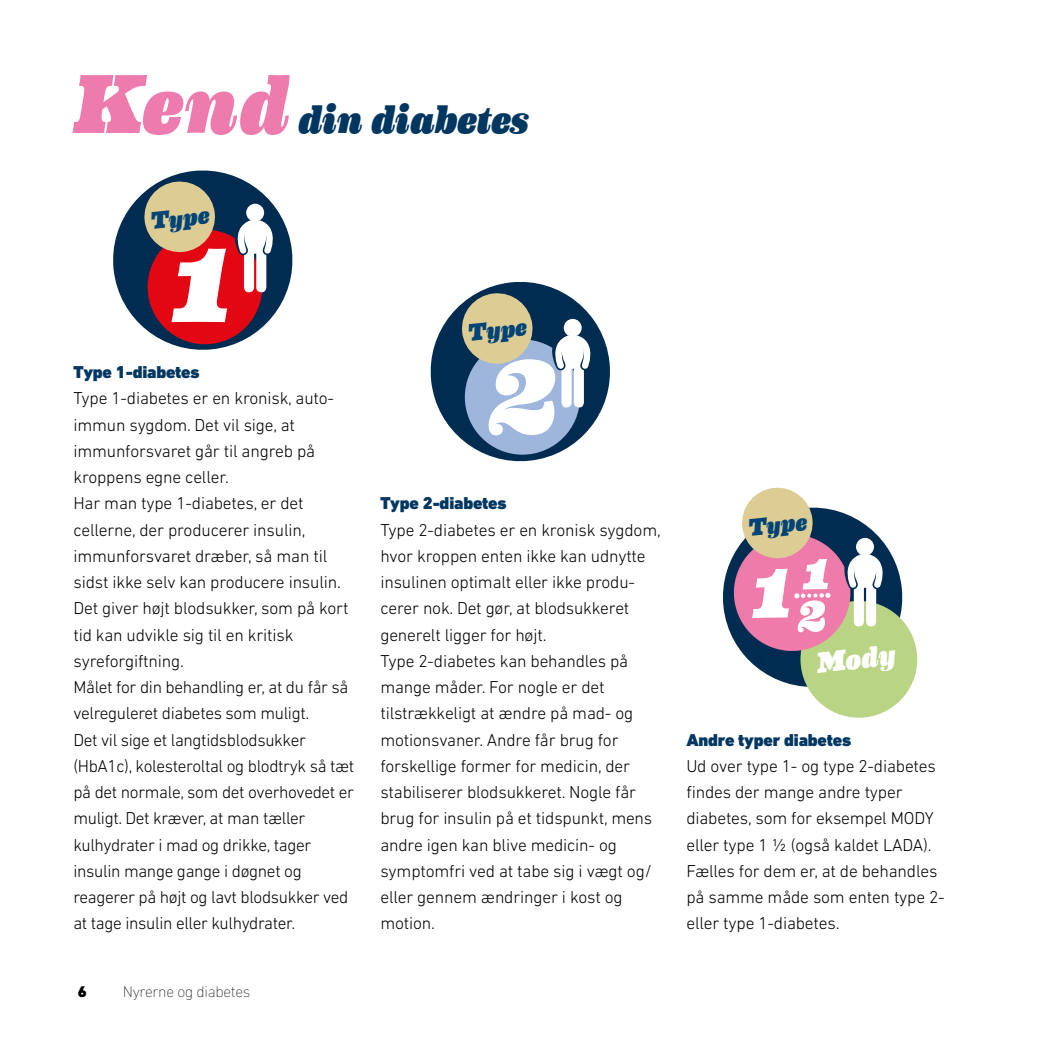
<style>
.page{position:relative;width:1042px;height:1042px;background:#fff}
.page>*{position:absolute;margin:0;border:0;box-sizing:border-box;transform-origin:0 0}
.t1{font:italic 900 123.9px "Eames Century Modern";color:#fff}
.t2{font:italic 900 123.2px "Eames Century Modern";color:#fff}
.t3{font:italic 900 40.25px "Eames Century Modern";letter-spacing:-.02em;color:#003761}
.t4{font:italic 900 29.22px "Eames Century Modern";color:#fff}
.t5{font:italic 900 24.32px "Eames Century Modern";color:#047}
.t6{font:300 17.5px/26.2px "DIN Next LT Pro";letter-spacing:-.01em;color:#000}
.t7{font:900 17.5px "DIN Next LT Pro";letter-spacing:-.01em;color:#003761}
.t8{font:200 15.75px "DIN Next LT Pro";letter-spacing:-.02em;color:#000}
.t9{font:900 15.75px "DIN Next LT Pro";color:#000}
.s1{font-size:84px;color:#ee7bae}
</style>
<div class="page">
<svg style="left:430px;top:282px;width:180px;height:180px"></svg>
<svg style="left:113px;top:170px;width:180px;height:180px"></svg>
<svg style="left:723px;top:487px;width:195px;height:231px"></svg>
<h3 class="t3" style="left:74px;top:88px;width:456px"><span class="s1">Kend</span> din diabetes</h3>
<h3 class="t5" style="left:149px;top:203px;width:60px;rotate:-6deg">Type</h3>
<h2 class="t2" style="left:172px;top:185px;width:62px">1</h2>
<p class="t7" style="left:73px;top:362px;width:128px">Type 1-diabetes</p>
<p class="t6" style="left:73px;top:385px;width:282px">Type 1-diabetes er en kronisk, auto&shy;immun sygdom. Det vil sige, at immunforsvaret går til angreb på kroppens egne celler.<br>Har man type 1-diabetes, er det cellerne, der producerer insulin, immunforsvaret dræber, så man til sidst ikke selv kan producere insulin.<br>Det giver højt blodsukker, som på kort tid kan udvikle sig til en kritisk syreforgiftning.<br>Målet for din behandling er, at du får så velreguleret diabetes som muligt.<br>Det vil sige et langtidsblodsukker (HbA1c), kolesteroltal og blodtryk så tæt på det normale, som det overhovedet er muligt. Det kræver, at man tæller kulhydrater i mad og drikke, tager insulin mange gange i døgnet og reagerer på højt og lavt blodsukker ved at tage insulin eller kulhydrater.</p>
<p class="t9" style="left:78px;top:982px;width:10px">6</p>
<p class="t8" style="left:123px;top:983px;width:129px">Nyrerne og diabetes</p>
<h3 class="t5" style="left:466px;top:314px;width:60px;rotate:-6deg">Type</h3>
<h1 class="t1" style="left:488px;top:296px;width:71px">2</h1>
<p class="t7" style="left:380px;top:493px;width:128px">Type 2-diabetes</p>
<p class="t6" style="left:380px;top:516px;width:282px">Type 2-diabetes er en kronisk sygdom, hvor kroppen enten ikke kan udnytte insulinen optimalt eller ikke produ&shy;cerer nok. Det gør, at blodsukkeret generelt ligger for højt.<br>Type 2-diabetes kan behandles på mange måder. For nogle er det tilstrækkeligt at ændre på mad- og motionsvaner. Andre får brug for forskellige former for medicin, der stabiliserer blodsukkeret. Nogle får brug for insulin på et tidspunkt, mens andre igen kan blive medicin- og symptomfri ved at tabe sig i vægt og/ eller gennem ændringer i kost og motion.</p>
<h3 class="t5" style="left:746px;top:509px;width:60px;rotate:-6deg">Type</h3>
<h3 class="t4" style="left:814px;top:641px;width:80px;rotate:-7deg">Mody</h3>
<p class="t7" style="left:686px;top:729px;width:166px">Andre typer diabetes</p>
<p class="t6" style="left:686px;top:752px;width:260px">Ud over type 1- og type 2-diabetes findes der mange andre typer diabetes, som for eksempel MODY eller type 1 ½ (også kaldet LADA).<br>Fælles for dem er, at de behandles på samme måde som enten type 2- eller type 1-diabetes.</p>
</div>
